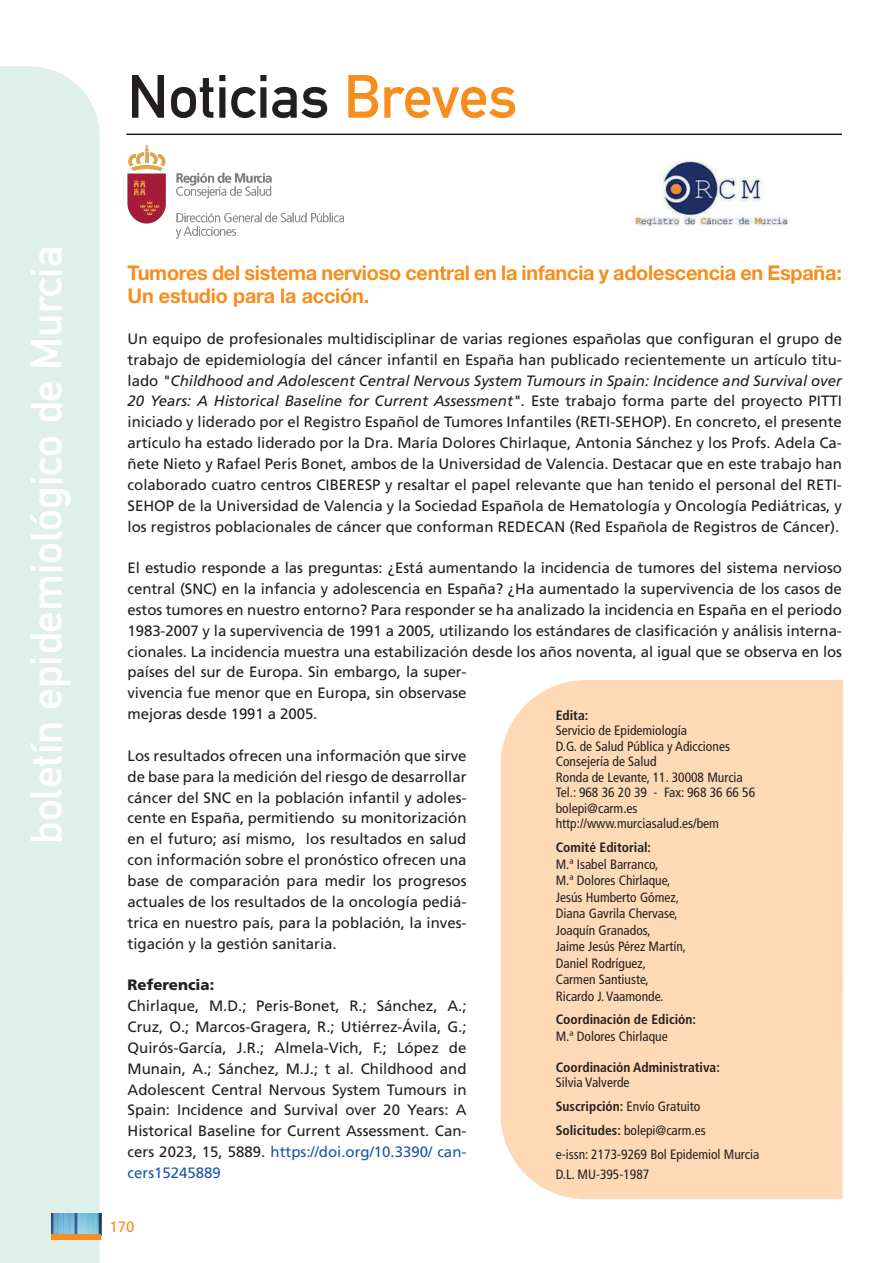
<style>
.page{position:relative;width:893px;height:1263px;background:#fff}
.page>*{position:absolute;margin:0;border:0;box-sizing:border-box;transform-origin:0 0}
.t1{font:700 60px "DIN Alternate";color:#231f20}
.t2{font:43.5px "DIN Mittelschrift Std";color:#fff}
.t3{font:700 20.25px/22.5px "Helvetica Neue LT Std";letter-spacing:-.01em;color:#f68e1e}
.t4{font:15px/20.9px "Frutiger LT Std";letter-spacing:-.005em;color:#231f20;text-align:justify}
.t5{font:900 15px "Frutiger LT Std";color:#231f20}
.t6{font:15px "Frutiger LT Std";color:#f68e1e}
.t7{font:condensed 13.5px/16.5px "Frutiger LT Std";color:#231f20}
.t8{font:700 condensed 13.5px "Frutiger LT Std";color:#231f20}
.s1{color:#f68e1e}
.s2{font-style:italic}
.s3{color:#2056a6}
.s4{font-weight:700}
</style>
<div class="page">
<div style="left:0;top:66px;width:100px;height:1197px;background:#dff0eb"></div>
<img style="left:51px;top:1213px;width:50px;height:21px">
<div style="left:51px;top:1234px;width:50px;height:5px;background:#f68e1e"></div>
<hr style="left:126px;top:134px;width:716px;height:1px;background:#231f20">
<div style="left:500px;top:680px;width:343px;height:519px;background:#fddab5"></div>
<img style="left:634px;top:161px;width:154px;height:65px">
<img style="left:127px;top:145px;width:217px;height:94px">
<h1 class="t1" style="left:127px;top:51px;width:391px">Noticias <span class="s1">Breves</span></h1>
<h2 class="t2" style="left:21px;top:844px;width:600px;rotate:-90deg">boletín epidemiológico de Murcia</h2>
<h3 class="t3" style="left:128px;top:261px;width:716px">Tumores del sistema nervioso central en la infancia y adolescencia en España:<br>Un estudio para la acción.</h3>
<p class="t4" style="left:128px;top:328px;width:716px">Un equipo de profesionales multidisciplinar de varias regiones españolas que configuran el grupo de trabajo de epidemiología del cáncer infantil en España han publicado recientemente un artículo titu&shy;lado <span class="s2">"Childhood and Adolescent Central Nervous System Tumours in Spain: Incidence and Survival over 20 Years: A Historical Baseline for Current Assessment".</span> Este trabajo forma parte del proyecto PITTI iniciado y liderado por el Registro Español de Tumores Infantiles (RETI-SEHOP). En concreto, el presente artículo ha estado liderado por la Dra. María Dolores Chirlaque, Antonia Sánchez y los Profs. Adela Ca&shy;ñete Nieto y Rafael Peris Bonet, ambos de la Universidad de Valencia. Destacar que en este trabajo han colaborado cuatro centros CIBERESP y resaltar el papel relevante que han tenido el personal del RETI-SEHOP de la Universidad de Valencia y la Sociedad Española de Hematología y Oncología Pediátricas, y los registros poblacionales de cáncer que conforman REDECAN (Red Española de Registros de Cáncer).</p>
<p class="t4" style="left:128px;top:558px;width:716px;text-align:left">El estudio responde a las preguntas: ¿Está aumentando la incidencia de tumores del sistema nervioso central (SNC) en la infancia y adolescencia en España? ¿Ha aumentado la supervivencia de los casos de estos tumores en nuestro entorno? Para responder se ha analizado la incidencia en España en el periodo 1983-2007 y la supervivencia de 1991 a 2005, utilizando los estándares de clasificación y análisis interna&shy;cionales. La incidencia muestra una estabilización desde los años noventa, al igual que se observa en los países del sur de Europa. Sin embargo, la super-<br>vivencia fue menor que en Europa, sin observase<br>mejoras desde 1991 a 2005.</p>
<p class="t4" style="left:128px;top:745px;width:340px">Los resultados ofrecen una información que sirve de base para la medición del riesgo de desarrollar cáncer del SNC en la población infantil y adoles&shy;cente en España, permitiendo su monitorización en el futuro; así mismo, los resultados en salud con información sobre el pronóstico ofrecen una base de comparación para medir los progresos actuales de los resultados de la oncología pediá&shy;trica en nuestro país, para la población, la inves&shy;tigación y la gestión sanitaria.</p>
<p class="t5" style="left:128px;top:976px;width:88px">Referencia:</p>
<p class="t4" style="left:128px;top:995px;width:340px">Chirlaque, M.D.; Peris-Bonet, R.; Sánchez, A.; Cruz, O.; Marcos-Gragera, R.; Utiérrez-Ávila, G.; Quirós-García, J.R.; Almela-Vich, F.; López de Munain, A.; Sánchez, M.J.; t al. Childhood and Adolescent Central Nervous System Tumours in Spain: Incidence and Survival over 20 Years: A Historical Baseline for Current Assessment. Can&shy;cers 2023, 15, 5889. <span class="s3">https://doi.org/10.3390/ can&shy;cers15245889</span></p>
<p class="t8" style="left:556px;top:707px;width:34px">Edita:</p>
<p class="t7" style="left:556px;top:723px;width:201px;line-height:15.5px">Servicio de Epidemiología<br>D.G. de Salud Pública y Adicciones<br>Consejería de Salud<br>Ronda de Levante, 11. 30008 Murcia<br>Tel.: 968 36 20 39 - Fax: 968 36 66 56 bolepi@carm.es http://www.murciasalud.es/bem</p>
<p class="t8" style="left:556px;top:839px;width:97px">Comité Editorial:</p>
<p class="t7" style="left:556px;top:856px;width:132px">M.ª Isabel Barranco,<br>M.ª Dolores Chirlaque,<br>Jesús Humberto Gómez,<br>Diana Gavrila Chervase,<br>Joaquín Granados,<br>Jaime Jesús Pérez Martín,<br>Daniel Rodríguez,<br>Carmen Santiuste,<br>Ricardo J. Vaamonde.</p>
<p class="t8" style="left:556px;top:1012px;width:142px">Coordinación de Edición:</p>
<p class="t7" style="left:556px;top:1028px;width:113px">M.ª Dolores Chirlaque</p>
<p class="t8" style="left:556px;top:1059px;width:166px">Coordinación Administrativa:</p>
<p class="t7" style="left:556px;top:1071px;width:205px;line-height:24px">Silvia Valverde<br><span class="s4">Suscripción:</span> Envío Gratuito<br><span class="s4">Solicitudes:</span> bolepi@carm.es<br>e-issn: 2173-9269 Bol Epidemiol Murcia</p>
<p class="t7" style="left:556px;top:1166px;width:95px">D.L. MU-395-1987</p>
<p class="t6" style="left:109px;top:1218px;width:27px">170</p>
</div>
